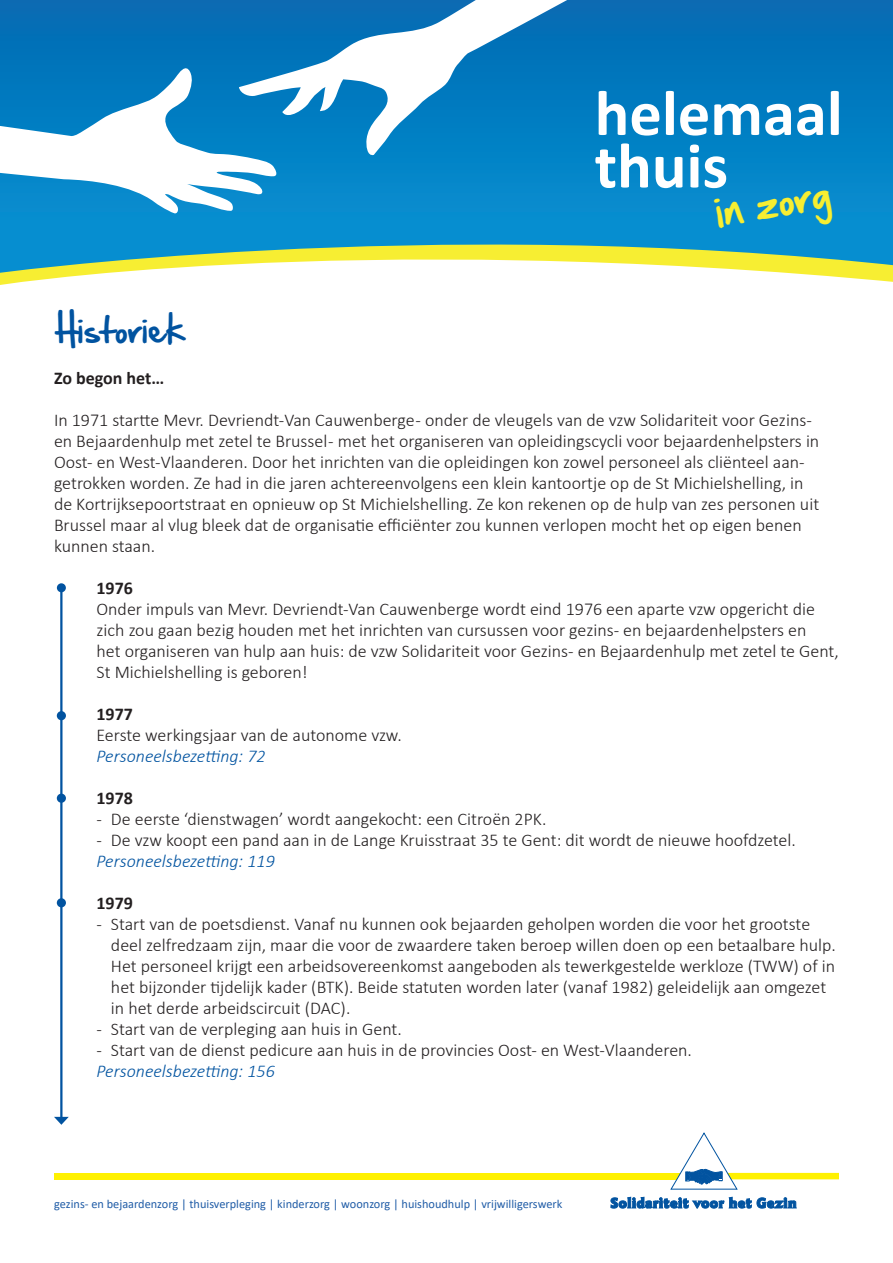
<style>
.page{position:relative;width:893px;height:1263px;background:#fff}
.page>*{position:absolute;margin:0;border:0;box-sizing:border-box;transform-origin:0 0}
.t1{font:37.65px "Hand Of Sean";color:#f7ee32}
.t2{font:30px "Hand Of Sean";color:#0153a0}
.t3{font:300 18px/21px "Calibri";color:#231f20}
.t4{font:italic 300 18px "Calibri";color:#0153a0}
.t5{font:700 18px "Calibri";color:#231f20}
.t6{font:12.3px "Calibri";color:#215da7}
</style>
<div class="page">
<div style="left:54px;top:1173px;width:631px;height:6px;background:#fff101"></div>
<svg style="left:611px;top:1197px;width:140px;height:11px"></svg>
<svg style="left:757px;top:1197px;width:39px;height:11px"></svg>
<svg style="left:670px;top:1132px;width:169px;height:58px"></svg>
<svg style="left:0;top:0;width:893px;height:213px;background:#047bc0"></svg>
<svg style="left:0;top:213px;width:893px;height:72px;fill:#068ed0"></svg>
<svg style="left:0;top:63px;width:279px;height:153px"></svg>
<svg style="left:239px;top:0;width:388px;height:157px;fill:#007cc1"></svg>
<svg style="left:595px;top:143px;width:131px;height:45px"></svg>
<svg style="left:599px;top:91px;width:240px;height:45px"></svg>
<hr style="left:60px;top:588px;width:3px;height:530px;background:#0153a0">
<div style="left:57px;top:583px;width:9px;height:9px;background:#0153a0;border-radius:50%"></div>
<svg style="left:54px;top:1117px;width:15px;height:8px"></svg>
<div style="left:57px;top:711px;width:9px;height:9px;background:#0153a0;border-radius:50%"></div>
<div style="left:57px;top:794px;width:9px;height:9px;background:#0153a0;border-radius:50%"></div>
<div style="left:57px;top:898px;width:9px;height:9px;background:#0153a0;border-radius:50%"></div>
<h1 class="t1" style="left:709px;top:178px;width:118px;rotate:-10deg">in zorg</h1>
<h2 class="t2" style="left:54px;top:303px;width:133px">Historiek</h2>
<p class="t5" style="left:54px;top:365px;width:112px">Zo begon het…</p>
<p class="t3" style="left:54px;top:409px;width:767px">In 1971 startte Mevr. Devriendt-Van Cauwenberge - onder de vleugels van de vzw Solidariteit voor Gezins&shy;en Bejaardenhulp met zetel te Brussel - met het organiseren van opleidingscycli voor bejaardenhelpsters in Oost- en West-Vlaanderen. Door het inrichten van die opleidingen kon zowel personeel als cliënteel aan&shy;getrokken worden. Ze had in die jaren achtereenvolgens een klein kantoortje op de St Michielshelling, in de Kortrijksepoortstraat en opnieuw op St Michielshelling. Ze kon rekenen op de hulp van zes personen uit Brussel maar al vlug bleek dat de organisatie efficiënter zou kunnen verlopen mocht het op eigen benen kunnen staan.</p>
<p class="t5" style="left:97px;top:575px;width:38px">1976</p>
<p class="t3" style="left:97px;top:598px;width:744px">Onder impuls van Mevr. Devriendt-Van Cauwenberge wordt eind 1976 een aparte vzw opgericht die zich zou gaan bezig houden met het inrichten van cursussen voor gezins- en bejaardenhelpsters en<br>het organiseren van hulp aan huis: de vzw Solidariteit voor Gezins- en Bejaardenhulp met zetel te Gent, St Michielshelling is geboren!</p>
<p class="t5" style="left:97px;top:701px;width:38px">1977</p>
<p class="t3" style="left:97px;top:724px;width:307px">Eerste werkingsjaar van de autonome vzw.</p>
<p class="t4" style="left:97px;top:744px;width:171px">Personeelsbezetting: 72</p>
<p class="t5" style="left:97px;top:785px;width:38px">1978</p>
<p class="t3" style="left:97px;top:808px;width:451px">- De eerste ‘dienstwagen’ wordt aangekocht: een Citroën 2PK.</p>
<p class="t3" style="left:97px;top:829px;width:701px">- De vzw koopt een pand aan in de Lange Kruisstraat 35 te Gent: dit wordt de nieuwe hoofdzetel.</p>
<p class="t4" style="left:97px;top:849px;width:180px">Personeelsbezetting: 119</p>
<p class="t5" style="left:97px;top:890px;width:38px">1979</p>
<p class="t3" style="left:111px;top:913px;width:726px;text-indent:-14px">- Start van de poetsdienst. Vanaf nu kunnen ook bejaarden geholpen worden die voor het grootste deel zelfredzaam zijn, maar die voor de zwaardere taken beroep willen doen op een betaalbare hulp.<br>Het personeel krijgt een arbeidsovereenkomst aangeboden als tewerkgestelde werkloze (TWW) of in het bijzonder tijdelijk kader (BTK). Beide statuten worden later (vanaf 1982) geleidelijk aan omgezet in het derde arbeidscircuit (DAC).</p>
<p class="t3" style="left:97px;top:1018px;width:307px">- Start van de verpleging aan huis in Gent.</p>
<p class="t3" style="left:97px;top:1039px;width:597px">- Start van de dienst pedicure aan huis in de provincies Oost- en West-Vlaanderen.</p>
<p class="t4" style="left:97px;top:1059px;width:180px">Personeelsbezetting: 156</p>
<p class="t6" style="left:54px;top:1195px;width:510px">gezins- en bejaardenzorg | thuisverpleging | kinderzorg | woonzorg | huishoudhulp | vrijwilligerswerk</p>
</div>
